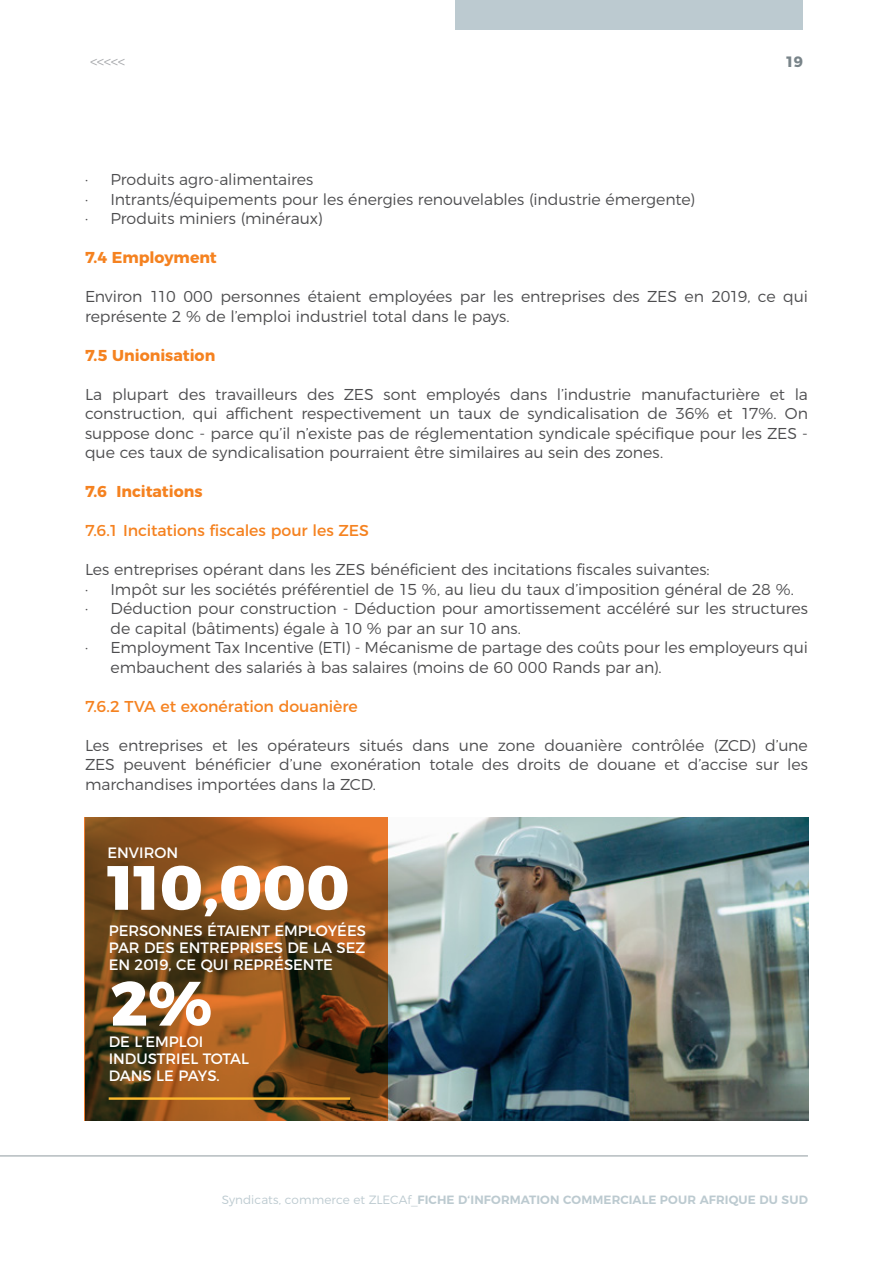
<style>
.page{position:relative;width:893px;height:1263px;background:#fff}
.page>*{position:absolute;margin:0;border:0;box-sizing:border-box;transform-origin:0 0}
.t1{font:800 62.4px "Montserrat";color:#fff}
.t2{font:300 15.75px/19.5px "Montserrat";letter-spacing:-.005em;color:#4d4d4f}
.t3{font:15.75px "Montserrat";letter-spacing:-.005em;color:#f58220}
.t4{font:700 15.75px "Montserrat";color:#f58220}
.t5{font:15px/16.8px "Montserrat";color:#fff}
.t6{font:300 15px "Montserrat";color:#a7a9ac}
.t7{font:700 15px "Montserrat";color:#798489}
.t8{font:600 12px "Montserrat";letter-spacing:.01em;color:#bccad0}
.s1{font-weight:300}
</style>
<div class="page">
<div style="left:455px;top:0;width:348px;height:30px;background:#bccad0"></div>
<hr style="left:0;top:1155px;width:808px;height:1px;background:#8f9a9f">
<img style="left:388px;top:817px;width:420px;height:304px">
<svg style="left:85px;top:817px;width:303px;height:304px;background:#804c1b"></svg>
<hr style="left:109px;top:1097px;width:241px;height:3px;background:#fdb92d">
<p class="t6" style="left:90px;top:50px;width:37px">&lt;&lt;&lt;&lt;&lt;</p>
<p class="t7" style="left:785px;top:49px;width:19px">19</p>
<p class="t2" style="left:85px;top:169px;width:611px">· Produits agro-alimentaires<br>· Intrants/équipements pour les énergies renouvelables (industrie émergente) · Produits miniers (minéraux)</p>
<p class="t4" style="left:85px;top:245px;width:133px">7.4 Employment</p>
<p class="t2" style="left:85px;top:286px;width:724px">Environ 110 000 personnes étaient employées par les entreprises des ZES en 2019, ce qui représente 2 % de l’emploi industriel total dans le pays.</p>
<p class="t4" style="left:85px;top:342px;width:132px">7.5 Unionisation</p>
<p class="t2" style="left:85px;top:383px;width:724px;text-align:justify">La plupart des travailleurs des ZES sont employés dans l’industrie manufacturière et la construction, qui affichent respectivement un taux de syndicalisation de 36% et 17%. On suppose donc - parce qu’il n’existe pas de réglementation syndicale spécifique pour les ZES - que ces taux de syndicalisation pourraient être similaires au sein des zones.</p>
<p class="t4" style="left:85px;top:479px;width:119px">7.6 Incitations</p>
<p class="t3" style="left:85px;top:518px;width:285px">7.6.1 Incitations fiscales pour les ZES</p>
<p class="t2" style="left:85px;top:559px;width:626px">Les entreprises opérant dans les ZES bénéficient des incitations fiscales suivantes:</p>
<p class="t2" style="left:85px;top:578px;width:710px">· Impôt sur les sociétés préférentiel de 15 %, au lieu du taux d’imposition général de 28 %.</p>
<p class="t2" style="left:85px;top:598px;width:724px">· Déduction pour construction - Déduction pour amortissement accéléré sur les structures</p>
<p class="t2" style="left:111px;top:617px;width:412px">de capital (bâtiments) égale à 10 % par an sur 10 ans.</p>
<p class="t2" style="left:85px;top:637px;width:724px">· Employment Tax Incentive (ETI) - Mécanisme de partage des coûts pour les employeurs qui</p>
<p class="t2" style="left:111px;top:656px;width:553px">embauchent des salariés à bas salaires (moins de 60 000 Rands par an).</p>
<p class="t3" style="left:85px;top:694px;width:274px">7.6.2 TVA et exonération douanière</p>
<p class="t2" style="left:85px;top:734px;width:724px;text-align:justify">Les entreprises et les opérateurs situés dans une zone douanière contrôlée (ZCD) d’une ZES peuvent bénéficier d’une exonération totale des droits de douane et d’accise sur les marchandises importées dans la ZCD.</p>
<p class="t5" style="left:107px;top:843px;width:72px">ENVIRON</p>
<h1 class="t1" style="left:107px;top:836px;width:244px">110,000</h1>
<p class="t5" style="left:109px;top:921px;width:259px;text-align:justify">PERSONNES ÉTAIENT EMPLOYÉES PAR DES ENTREPRISES DE LA SEZ EN 2019, CE QUI REPRÉSENTE</p>
<h1 class="t1" style="left:111px;top:952px;width:103px">2%</h1>
<p class="t5" style="left:109px;top:1032px;width:142px">DE L’EMPLOI<br>INDUSTRIEL TOTAL<br>DANS LE PAYS.</p>
<p class="t8" style="left:222px;top:1190px;width:588px"><span class="s1">Syndicats, commerce et ZLECAf_</span>FICHE D‘INFORMATION COMMERCIALE POUR AFRIQUE DU SUD</p>
</div>
